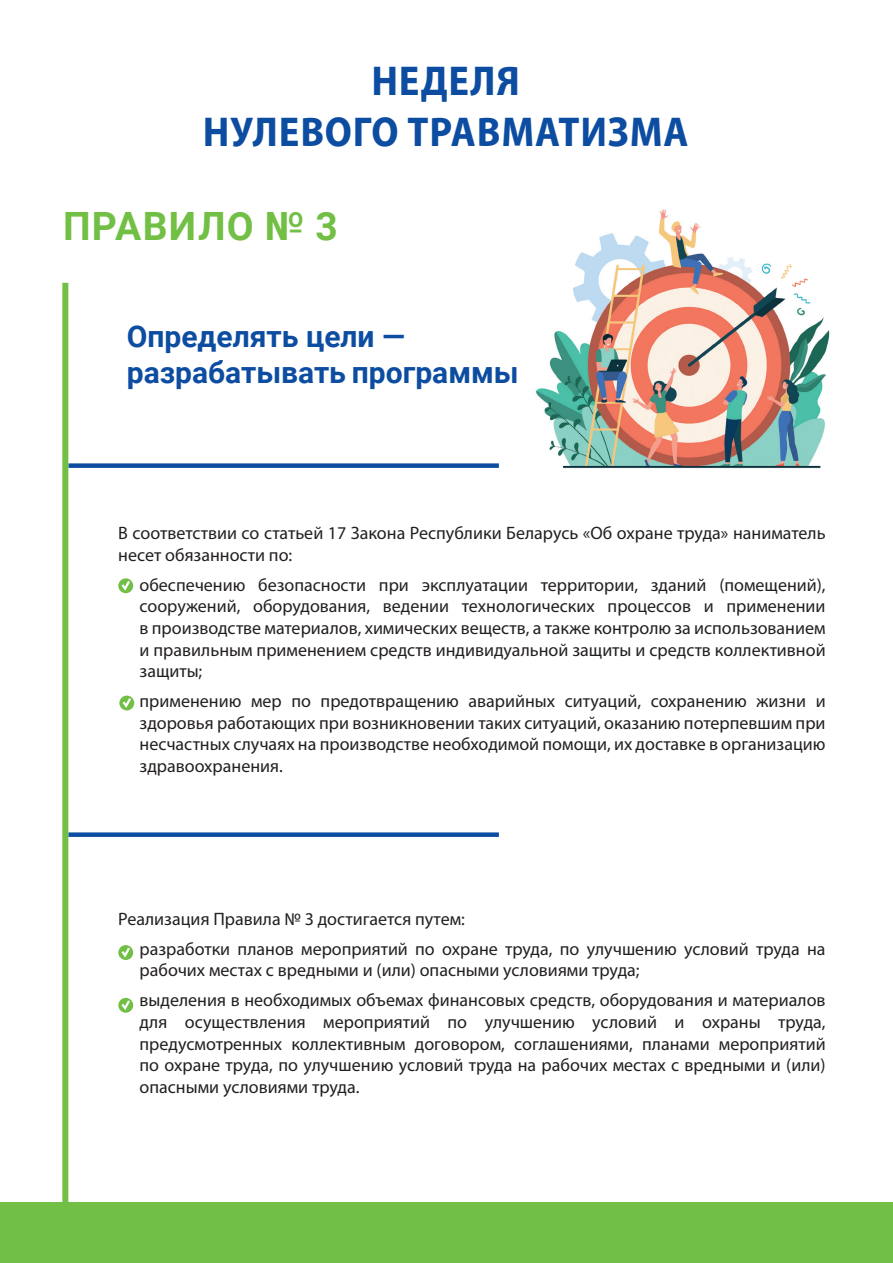
<style>
.page{position:relative;width:893px;height:1263px;background:#fff}
.page>*{position:absolute;margin:0;border:0;box-sizing:border-box;transform-origin:0 0}
.t1{font:700 semi-condensed 42px/50.4px "Myriad Pro";letter-spacing:.02em;color:#0d4da1;text-align:center}
.t2{font:700 39px "Roboto";letter-spacing:.035em;color:#71bf44}
.t3{font:700 30px/36px "Roboto";color:#0d4da1}
.текст_1{font:18px/21.6px "Myriad Pro";color:#231f20;text-align:justify}
</style>
<div class="page">
<img style="left:535px;top:209px;width:295px;height:260px">
<div style="left:0;top:1202px;width:893px;height:61px;background:#71bf44"></div>
<div style="left:68px;top:463px;width:431px;height:5px;background:#0d4da1"></div>
<div style="left:68px;top:832px;width:431px;height:5px;background:#0d4da1"></div>
<div style="left:62px;top:283px;width:6px;height:927px;background:#71bf44"></div>
<svg style="left:119px;top:578px;width:13px;height:15px"></svg>
<svg style="left:119px;top:696px;width:15px;height:14px"></svg>
<svg style="left:120px;top:695px;width:13px;height:15px"></svg>
<svg style="left:118px;top:945px;width:15px;height:15px"></svg>
<svg style="left:119px;top:945px;width:13px;height:14px"></svg>
<svg style="left:118px;top:998px;width:15px;height:15px"></svg>
<svg style="left:119px;top:998px;width:13px;height:14px"></svg>
<p class="t1" style="left:203px;top:57px;width:487px">НЕДЕЛЯ<br>НУЛЕВОГО ТРАВМАТИЗМА</p>
<p class="t2" style="left:63px;top:199px;width:276px">ПРАВИЛО № 3</p>
<p class="t3" style="left:127px;top:317px;width:393px">Определять цели — разрабатывать программы</p>
<p class="текст_1" style="left:118px;top:522px;width:709px">В соответствии со статьей 17 Закона Республики Беларусь «Об охране труда» наниматель несет обязанности по:</p>
<p class="текст_1" style="left:140px;top:574px;width:688px">обеспечению безопасности при эксплуатации территории, зданий (помещений), сооружений, оборудования, ведении технологических процессов и применении в производстве материалов, химических веществ, а также контролю за использованием и правильным применением средств индивидуальной защиты и средств коллективной защиты;</p>
<p class="текст_1" style="left:140px;top:690px;width:688px">применению мер по предотвращению аварийных ситуаций, сохранению жизни и здоровья работающих при возникновении таких ситуаций, оказанию потерпевшим при несчастных случаях на производстве необходимой помощи, их доставке в организацию здравоохранения.</p>
<p class="текст_1" style="left:118px;top:907px;width:348px">Реализация Правила № 3 достигается путем:</p>
<p class="текст_1" style="left:140px;top:937px;width:687px">разработки планов мероприятий по охране труда, по улучшению условий труда на рабочих местах с вредными и (или) опасными условиями труда;</p>
<p class="текст_1" style="left:140px;top:989px;width:688px">выделения в необходимых объемах финансовых средств, оборудования и материалов для осуществления мероприятий по улучшению условий и охраны труда, предусмотренных коллективным договором, соглашениями, планами мероприятий по охране труда, по улучшению условий труда на рабочих местах с вредными и (или) опасными условиями труда.</p>
</div>
